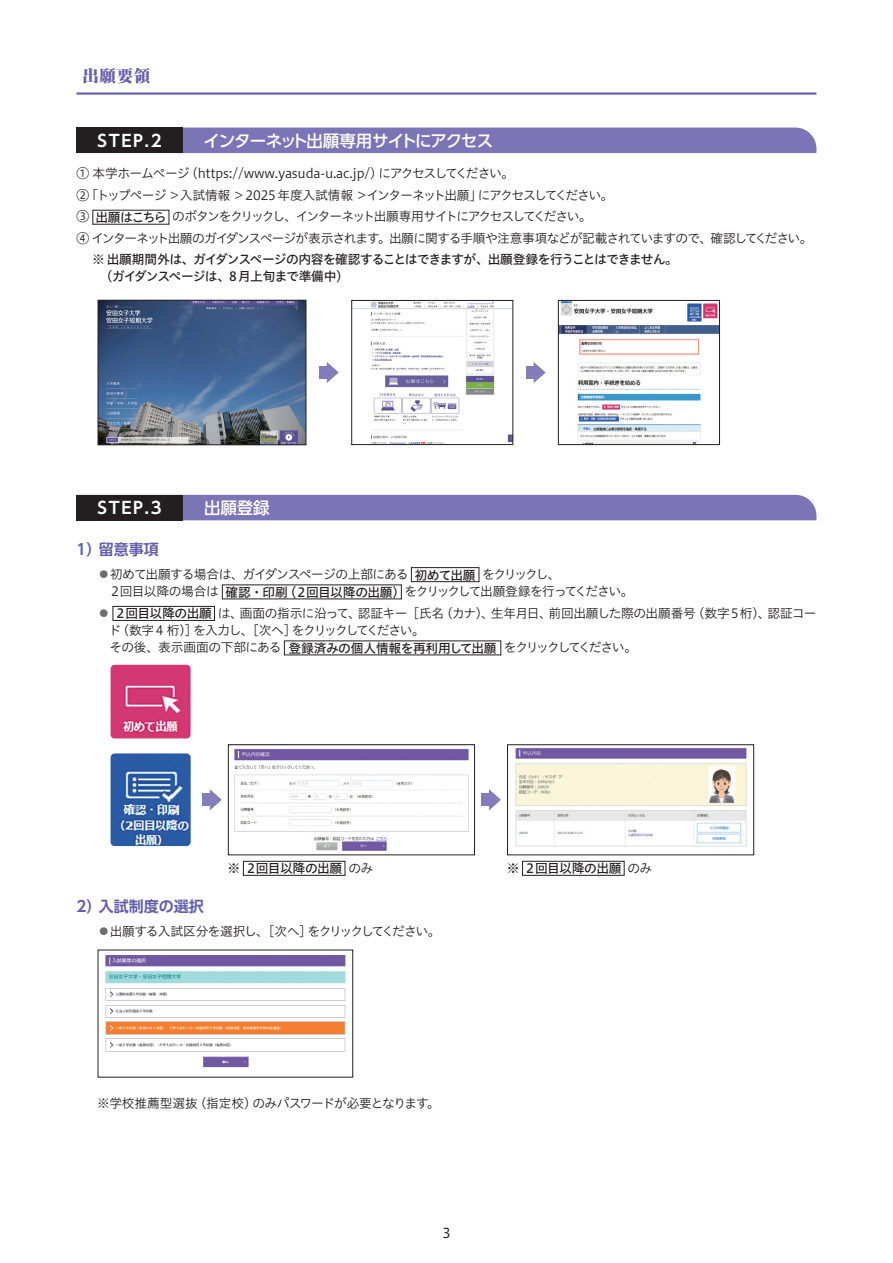
<style>
.page{position:relative;width:893px;height:1263px;background:#fff}
.page>*{position:absolute;margin:0;border:0;box-sizing:border-box;transform-origin:0 0}
.t1{font:500 16.5px "UD Shin Go Pro";letter-spacing:-.065em;color:#fff}
.t2{font:700 16.5px "UD Shin Go Pro De";letter-spacing:.09em;color:#fff}
.t3{font:500 16.5px "UD Shin Go Pro";letter-spacing:-.045em;color:#fff}
.t4{font:800 expanded 16.5px "Ryumin Pro";color:#625ea9}
.t5{font:700 15px "UD Shin Go Pro De";color:#625ea9}
.t6{font:13.5px "Hiragino UD Sans Std W4";color:#231f20}
.t7{font:12.75px/21.5px "Hiragino UD Sans Std N W3";letter-spacing:-.08em;color:#231f20}
.t8{font:12.75px/17px "Hiragino UD Sans Std N W3";letter-spacing:-.055em;color:#231f20}
.t9{font:12.75px/17.2px "Hiragino UD Sans Std N W5";letter-spacing:-.06em;color:#231f20}
.t10{font:12.75px "Hiragino UD Sans Std N W3";letter-spacing:-.05em;color:#231f20}
.s1{font-family:"Hiragino UD Sans Std N W5"}
.s2{font-family:"UD Shin Go Pro De";font-weight:700;color:#6c6d70}
.s3{font-family:"Hiragino UD Sans Std N W6"}
.s4{font-family:"Hiragino UD Sans Std N W3"}
</style>
<div class="page">
<hr style="left:77px;top:92px;width:739px;height:3px;background:#625ea9">
<div style="left:411px;top:567px;width:68px;height:15px;border:1px solid #231f20"></div>
<div style="left:113px;top:606px;width:102px;height:15px;border:1px solid #231f20"></div>
<img style="left:111px;top:665px;width:80px;height:73px">
<img style="left:111px;top:753px;width:80px;height:93px">
<div style="left:202px;top:793px;width:10px;height:13px;background:#837dbb"></div>
<svg style="left:210px;top:789px;width:12px;height:21px"></svg>
<div style="left:481px;top:793px;width:10px;height:13px;background:#837dbb"></div>
<svg style="left:489px;top:789px;width:12px;height:21px"></svg>
<img style="left:234px;top:748px;width:235px;height:103px">
<div style="left:228px;top:744px;width:247px;height:111px;border:1px solid #231f20"></div>
<div style="left:243px;top:861px;width:102px;height:14px;border:1px solid #231f20"></div>
<img style="left:515px;top:748px;width:232px;height:99px">
<div style="left:507px;top:744px;width:247px;height:111px;border:1px solid #231f20"></div>
<div style="left:522px;top:861px;width:102px;height:14px;border:1px solid #231f20"></div>
<img style="left:105px;top:955px;width:241px;height:113px">
<div style="left:183px;top:128px;width:633px;height:25px;background:#7b75b7"></div>
<div style="left:183px;top:495px;width:633px;height:25px;background:#7b75b7"></div>
<div style="left:77px;top:128px;width:106px;height:25px;background:#231f20"></div>
<div style="left:77px;top:495px;width:106px;height:25px;background:#231f20"></div>
<div style="left:319px;top:366px;width:10px;height:13px;background:#837dbb"></div>
<svg style="left:327px;top:362px;width:12px;height:21px"></svg>
<div style="left:526px;top:366px;width:10px;height:13px;background:#837dbb"></div>
<svg style="left:534px;top:362px;width:12px;height:21px"></svg>
<img style="left:100px;top:302px;width:204px;height:141px">
<div style="left:98px;top:300px;width:208px;height:145px;border:1px solid #231f20"></div>
<img style="left:353px;top:302px;width:158px;height:141px">
<div style="left:351px;top:300px;width:162px;height:145px;border:1px solid #231f20"></div>
<img style="left:560px;top:302px;width:158px;height:141px">
<div style="left:558px;top:300px;width:162px;height:145px;border:1px solid #231f20"></div>
<p class="t4" style="left:83px;top:63px;width:69px">出願要領</p>
<p class="t2" style="left:98px;top:127px;width:66px">STEP.2</p>
<p class="t1" style="left:204px;top:127px;width:291px">インターネット出願専用サイトにアクセス</p>
<p class="t7" style="left:76px;top:162px;width:737px">① 本学ホームページ（https://www.yasuda-u.ac.jp/）にアクセスしてください。<br>②「トップページ＞入試情報＞2025 年度入試情報＞インターネット出願」にアクセスしてください。<br>③ <span class="s1">出願はこちら</span>のボタンをクリックし、インターネット出願専用サイトにアクセスしてください。<br>④ インターネット出願のガイダンスページが表示されます。出願に関する手順や注意事項などが記載されていますので、確認してください。</p>
<p class="t9" style="left:100px;top:250px;width:580px;text-indent:-8px">※ 出願期間外は、ガイダンスページの内容を確認することはできますが、出願登録を行うことはできません。（ガイダンスページは、8月上旬まで準備中）</p>
<p class="t2" style="left:98px;top:494px;width:66px">STEP.3</p>
<p class="t3" style="left:204px;top:494px;width:67px">出願登録</p>
<p class="t5" style="left:77px;top:537px;width:84px">1）留意事項</p>
<p class="t7" style="left:109px;top:565px;width:526px;line-height:17.2px;text-indent:-11px"><span class="s2">◦</span>初めて出願する場合は、ガイダンスページの上部にある<span class="s1">初めて出願</span>をクリックし、<br>２回目以降の場合は<span class="s1">確認・印刷（２回目以降の出願）</span>をクリックして出願登録を行ってください。</p>
<p class="t8" style="left:108px;top:604px;width:710px;text-indent:-11px"><span class="s2">◦</span> <span class="s1">２回目以降の出願</span>は、画面の指示に沿って、認証キー［氏名（カナ）、生年月日、前回出願した際の出願番号（数字５桁）、認証コード（数字 4 桁）］を入力し、［次へ］をクリックしてください。<br>その後、表示画面の下部にある<span class="s1">登録済みの個人情報を再利用して出願</span>をクリックしてください。</p>
<p class="t9" style="left:228px;top:859px;width:147px"><span class="s3">※</span> ２回目以降の出願<span class="s4">のみ</span></p>
<p class="t9" style="left:507px;top:859px;width:147px"><span class="s3">※</span> ２回目以降の出願<span class="s4">のみ</span></p>
<p class="t5" style="left:77px;top:894px;width:129px">2）入試制度の選択</p>
<p class="t7" style="left:98px;top:919px;width:344px"><span class="s2">◦</span>出願する入試区分を選択し、［次へ］をクリックしてください。</p>
<p class="t10" style="left:97px;top:1093px;width:344px">※学校推薦型選抜（指定校）のみパスワードが必要となります。</p>
<p class="t6" style="left:442px;top:1223px;width:10px">3</p>
</div>
